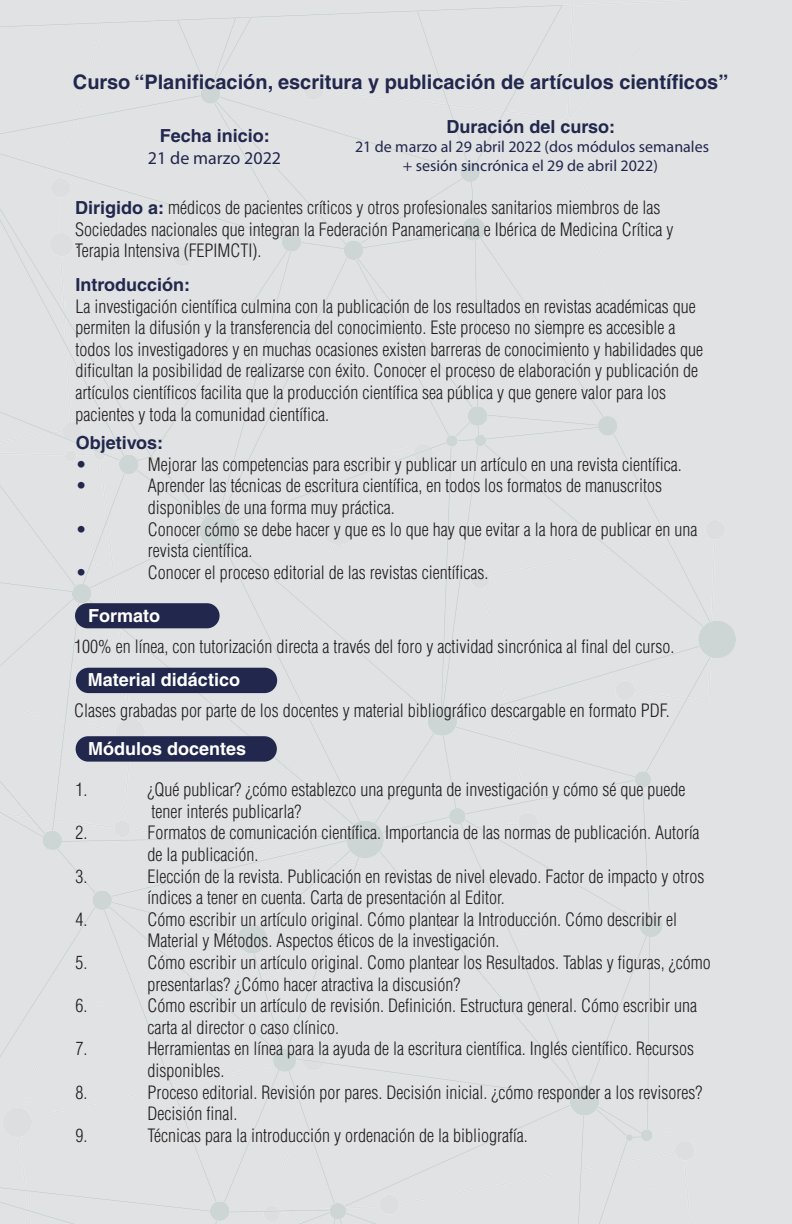
<style>
.page{position:relative;width:792px;height:1224px;background:#fff}
.page>*{position:absolute;margin:0;border:0;box-sizing:border-box;transform-origin:0 0}
.t1{font:700 20px "Helvetica";color:#22274d}
.t2{font:300 condensed 18px/21.6px "Helvetica";color:#231f20}
.t3{font:700 18px "Helvetica";color:#22274d}
.t4{font:700 18px "Helvetica";color:#fff}
.t5{font:18px "Myriad Pro";color:#22274d}
.t6{font:300 condensed 18px "Helvetica";color:#22274d}
.t7{font:16px/19.2px "Myriad Pro";color:#22274d;text-align:center}
.s1{font-weight:700;font-stretch:normal;color:#22274d}
</style>
<div class="page">
<div style="left:736px;top:0;width:56px;height:1224px;background:#e1e2e3"></div>
<div style="left:0;top:0;width:736px;height:1224px;background:#e1e2e3"></div>
<div style="left:76px;top:736px;width:201px;height:26px;background:#22274d;border-radius:13px"></div>
<div style="left:76px;top:668px;width:201px;height:25px;background:#22274d;border-radius:13px"></div>
<div style="left:75px;top:603px;width:145px;height:25px;background:#22274d;border-radius:13px"></div>
<p class="t1" style="left:73px;top:70px;width:657px">Curso “Planificación, escritura y publicación de artículos científicos”</p>
<p class="t3" style="left:160px;top:125px;width:111px">Fecha inicio:</p>
<p class="t5" style="left:148px;top:147px;width:135px">21 de marzo 2022</p>
<p class="t3" style="left:446px;top:116px;width:170px">Duración del curso:</p>
<p class="t7" style="left:355px;top:137px;width:355px">21 de marzo al 29 abril 2022 (dos módulos semanales + sesión sincrónica el 29 de abril 2022)</p>
<p class="t2" style="left:75px;top:197px;width:600px"><span class="s1">Dirigido a:</span> médicos de pacientes críticos y otros profesionales sanitarios miembros de las<br>Sociedades nacionales que integran la Federación Panamericana e Ibérica de Medicina Crítica y<br>Terapia Intensiva (FEPIMCTI).</p>
<p class="t2" style="left:76px;top:230px;width:5px">.</p>
<p class="t3" style="left:76px;top:274px;width:116px">Introducción:</p>
<p class="t2" style="left:76px;top:295px;width:629px">La investigación científica culmina con la publicación de los resultados en revistas académicas que permiten la difusión y la transferencia del conocimiento. Este proceso no siempre es accesible a todos los investigadores y en muchas ocasiones existen barreras de conocimiento y habilidades que dificultan la posibilidad de realizarse con éxito. Conocer el proceso de elaboración y publicación de artículos científicos facilita que la producción científica sea pública y que genere valor para los pacientes y toda la comunidad científica.</p>
<p class="t3" style="left:76px;top:432px;width:89px">Objetivos:</p>
<p class="t6" style="left:76px;top:453px;width:12px">•</p>
<p class="t2" style="left:148px;top:453px;width:536px">Mejorar las competencias para escribir y publicar un artículo en una revista científica.</p>
<p class="t6" style="left:76px;top:475px;width:12px">•</p>
<p class="t2" style="left:148px;top:475px;width:516px">Aprender las técnicas de escritura científica, en todos los formatos de manuscritos disponibles de una forma muy práctica.</p>
<p class="t6" style="left:76px;top:518px;width:12px">•</p>
<p class="t2" style="left:148px;top:518px;width:551px">Conocer cómo se debe hacer y que es lo que hay que evitar a la hora de publicar en una revista científica.</p>
<p class="t6" style="left:76px;top:561px;width:12px">•</p>
<p class="t2" style="left:148px;top:561px;width:342px">Conocer el proceso editorial de las revistas científicas.</p>
<p class="t4" style="left:88px;top:605px;width:73px">Formato</p>
<p class="t2" style="left:74px;top:635px;width:602px">100% en línea, con tutorización directa a través del foro y actividad sincrónica al final del curso.</p>
<p class="t4" style="left:88px;top:669px;width:154px">Material didáctico</p>
<p class="t2" style="left:74px;top:700px;width:597px">Clases grabadas por parte de los docentes y material bibliográfico descargable en formato PDF.</p>
<p class="t4" style="left:88px;top:738px;width:160px">Módulos docentes</p>
<p class="t2" style="left:76px;top:779px;width:13px">1.</p>
<p class="t2" style="left:148px;top:779px;width:539px">¿Qué publicar? ¿cómo establezco una pregunta de investigación y cómo sé que puede tener interés publicarla?</p>
<p class="t2" style="left:76px;top:822px;width:13px">2.</p>
<p class="t2" style="left:148px;top:822px;width:554px">Formatos de comunicación científica. Importancia de las normas de publicación. Autoría de la publicación.</p>
<p class="t2" style="left:76px;top:865px;width:13px">3.</p>
<p class="t2" style="left:148px;top:865px;width:558px">Elección de la revista. Publicación en revistas de nivel elevado. Factor de impacto y otros índices a tener en cuenta. Carta de presentación al Editor.</p>
<p class="t2" style="left:76px;top:908px;width:13px">4.</p>
<p class="t2" style="left:148px;top:908px;width:531px">Cómo escribir un artículo original. Cómo plantear la Introducción. Cómo describir el<br>Material y Métodos. Aspectos éticos de la investigación.</p>
<p class="t2" style="left:76px;top:952px;width:13px">5.</p>
<p class="t2" style="left:148px;top:952px;width:565px">Cómo escribir un artículo original. Como plantear los Resultados. Tablas y figuras, ¿cómo presentarlas? ¿Cómo hacer atractiva la discusión?</p>
<p class="t2" style="left:76px;top:995px;width:13px">6.</p>
<p class="t2" style="left:148px;top:995px;width:551px">Cómo escribir un artículo de revisión. Definición. Estructura general. Cómo escribir una carta al director o caso clínico.</p>
<p class="t2" style="left:76px;top:1038px;width:13px">7.</p>
<p class="t2" style="left:148px;top:1038px;width:548px">Herramientas en línea para la ayuda de la escritura científica. Inglés científico. Recursos disponibles.</p>
<p class="t2" style="left:76px;top:1081px;width:13px">8.</p>
<p class="t2" style="left:148px;top:1081px;width:556px">Proceso editorial. Revisión por pares. Decisión inicial. ¿cómo responder a los revisores?<br>Decisión final.</p>
<p class="t2" style="left:76px;top:1124px;width:13px">9.</p>
<p class="t2" style="left:148px;top:1124px;width:382px">Técnicas para la introducción y ordenación de la bibliografía.</p>
</div>
